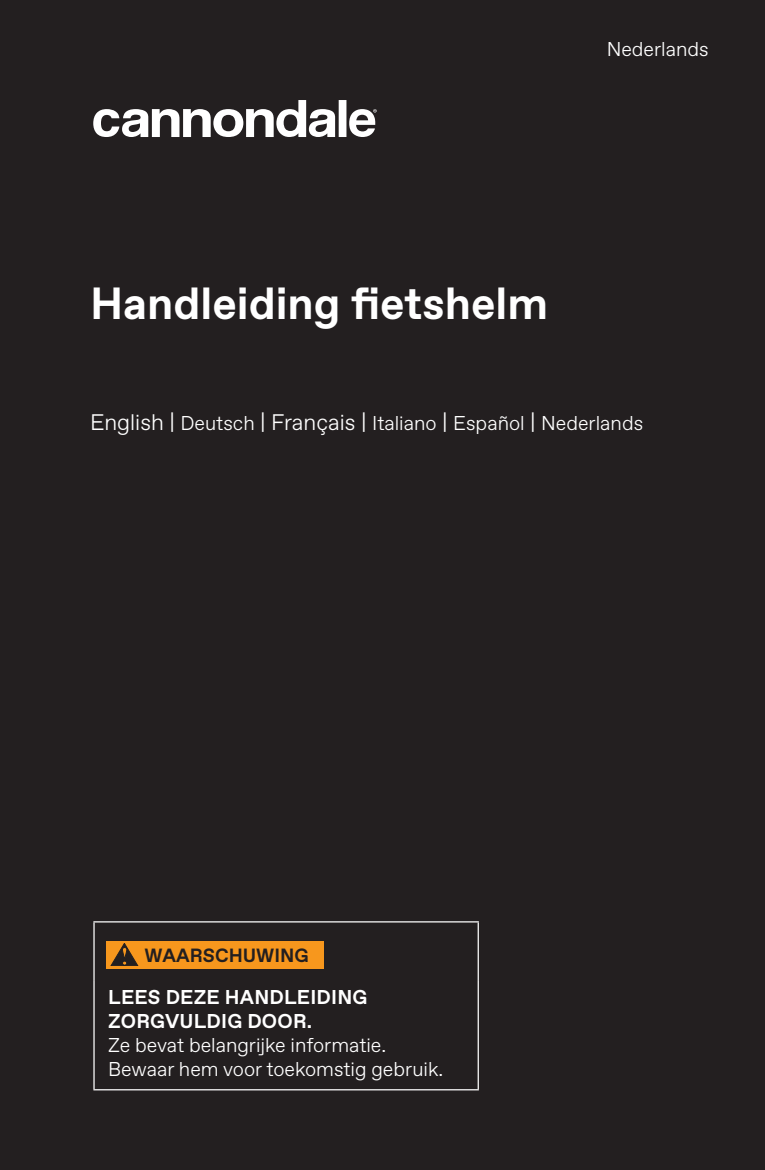
<style>
.page{position:relative;width:765px;height:1170px;background:#231f20}
.page>*{position:absolute;margin:0;border:0;box-sizing:border-box;transform-origin:0 0}
.t1{font:700 45px "Favorit";color:#fff}
.Text{font:300 20px/24px "Favorit";color:#fff}
.t2{font:700 19.25px "Favorit";color:#231f20}
.s1{font-size:22.5px}
.s2{font-weight:700}
</style>
<div class="page">
<div style="left:339px;top:100px;width:7px;height:37px;background:#fff"></div>
<svg style="left:93px;top:100px;width:242px;height:37px"></svg>
<svg style="left:349px;top:109px;width:28px;height:28px"></svg>
<hr style="left:93px;top:921px;width:386px;height:2px;background:#fff">
<hr style="left:93px;top:923px;width:2px;height:58px;background:#fff">
<hr style="left:93px;top:981px;width:2px;height:108px;background:#fff">
<hr style="left:93px;top:1089px;width:386px;height:1px;background:#fff">
<hr style="left:478px;top:923px;width:1px;height:58px;background:#fff">
<hr style="left:478px;top:981px;width:1px;height:108px;background:#fff">
<div style="left:106px;top:941px;width:217px;height:27px;background:#f7971d"></div>
<svg style="left:111px;top:943px;width:27px;height:23px"></svg>
<p class="Text" style="left:607px;top:36px;width:103px">Nederlands</p>
<p class="t1" style="left:90px;top:273px;width:460px">Handleiding fietshelm</p>
<p class="Text" style="left:90px;top:411px;width:555px"><span class="s1">English |</span> Deutsch <span class="s1">| Français |</span> Italiano <span class="s1">|</span> Español <span class="s1">|</span> Nederlands</p>
<p class="t2" style="left:144px;top:942px;width:166px">WAARSCHUWING</p>
<p class="Text" style="left:108px;top:984px;width:337px"><span class="s2">LEES DEZE HANDLEIDING<br>ZORGVULDIG DOOR.<br></span>Ze bevat belangrijke informatie.<br>Bewaar hem voor toekomstig gebruik.</p>
</div>
